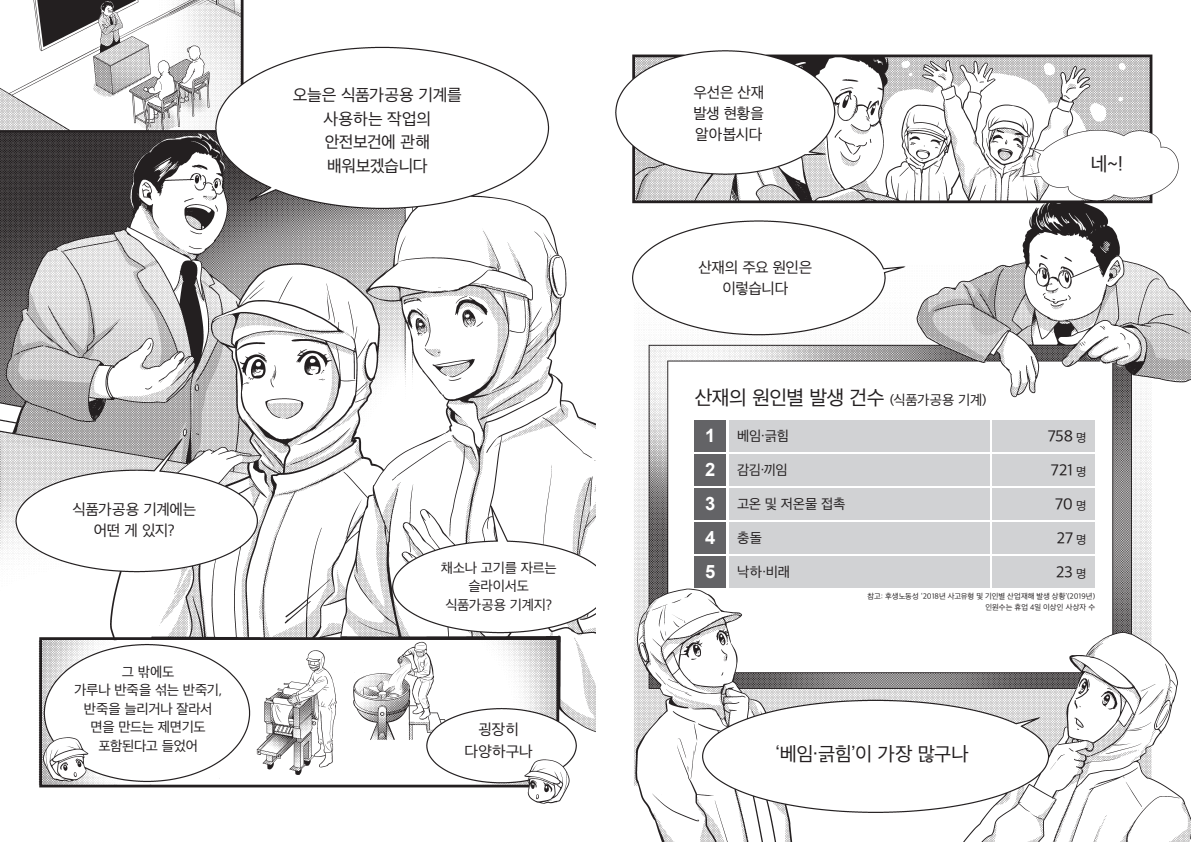
<style>
.page{position:relative;width:1191px;height:842px;background:#fff}
.page>*{position:absolute;margin:0;border:0;box-sizing:border-box;transform-origin:0 0}
.発生件数_見出し{font:20.6px "Apple SD Gothic Neo";letter-spacing:-.035em;color:#231f20}
.労災_マンガセリフ韓国_L2{font:19.8px "Apple SD Gothic Neo";letter-spacing:-.025em;color:#231f20}
.t1{font:700 18.4px "Arial";color:#fff}
.労災_マンガセリフ韓国_L1{font:17px "Apple SD Gothic Neo";letter-spacing:-.02em;color:#231f20}
.発生件数_数値{font:16.3px "Apple SD Gothic Neo";letter-spacing:-.01em;color:#231f20}
.労災_マンガ_韓国_基本{font:15.6px "Apple SD Gothic Neo";letter-spacing:-.02em;color:#231f20}
.労災_マンガ_韓国_S1{font:14.2px "Apple SD Gothic Neo";letter-spacing:-.02em;color:#231f20}
.発生件数_項目_1L{font:14.2px "Apple SD Gothic Neo";letter-spacing:-.025em;color:#231f20}
.発生件数_注{font:7.8px "Apple SD Gothic Neo";color:#231f20}
.s1{font-size:14.2px}
.s2{font-size:12px}
</style>
<div class="page">
<img style="left:0;top:0;width:1191px;height:842px">
<div style="left:694px;top:420px;width:32px;height:31px;background:#636366"></div>
<div style="left:729px;top:420px;width:260px;height:31px;background:#d1d2d4"></div>
<div style="left:992px;top:420px;width:103px;height:31px;background:#d1d2d4"></div>
<div style="left:694px;top:454px;width:32px;height:31px;background:#636366"></div>
<div style="left:729px;top:454px;width:260px;height:31px;background:#d1d2d4"></div>
<div style="left:992px;top:454px;width:103px;height:31px;background:#d1d2d4"></div>
<div style="left:694px;top:488px;width:32px;height:31px;background:#636366"></div>
<div style="left:729px;top:488px;width:260px;height:31px;background:#d1d2d4"></div>
<div style="left:992px;top:488px;width:103px;height:31px;background:#d1d2d4"></div>
<div style="left:694px;top:522px;width:32px;height:31px;background:#636366"></div>
<div style="left:729px;top:522px;width:260px;height:31px;background:#d1d2d4"></div>
<div style="left:992px;top:522px;width:103px;height:31px;background:#d1d2d4"></div>
<div style="left:694px;top:556px;width:32px;height:31px;background:#636366"></div>
<div style="left:729px;top:556px;width:260px;height:31px;background:#d1d2d4"></div>
<div style="left:992px;top:556px;width:103px;height:31px;background:#d1d2d4"></div>
<p class="労災_マンガセリフ韓国_L1" style="left:293px;top:86px;width:170px">오늘은 식품가공용 기계를</p>
<p class="労災_マンガセリフ韓国_L1" style="left:324px;top:110px;width:109px">사용하는 작업의</p>
<p class="労災_マンガセリフ韓国_L1" style="left:325px;top:133px;width:107px">안전보건에 관해</p>
<p class="労災_マンガセリフ韓国_L1" style="left:327px;top:156px;width:102px">배워보겠습니다</p>
<p class="労災_マンガ_韓国_基本" style="left:72px;top:501px;width:125px">식품가공용 기계에는</p>
<p class="労災_マンガ_韓国_基本" style="left:94px;top:522px;width:83px">어떤 게 있지?</p>
<p class="労災_マンガ_韓国_S1" style="left:122px;top:664px;width:54px">그 밖에도</p>
<p class="労災_マンガ_韓国_S1" style="left:74px;top:682px;width:150px">가루나 반죽을 섞는 반죽기,</p>
<p class="労災_マンガ_韓国_S1" style="left:84px;top:701px;width:130px">반죽을 늘리거나 잘라서</p>
<p class="労災_マンガ_韓国_S1" style="left:90px;top:719px;width:117px">면을 만드는 제면기도</p>
<p class="労災_マンガ_韓国_S1" style="left:98px;top:738px;width:101px">포함된다고 들었어</p>
<p class="労災_マンガ_韓国_S1" style="left:441px;top:560px;width:118px">채소나 고기를 자르는</p>
<p class="労災_マンガ_韓国_S1" style="left:468px;top:578px;width:62px">슬라이서도</p>
<p class="労災_マンガ_韓国_S1" style="left:445px;top:597px;width:108px">식품가공용 기계지?</p>
<p class="労災_マンガ_韓国_基本" style="left:478px;top:721px;width:42px">굉장히</p>
<p class="労災_マンガ_韓国_基本" style="left:464px;top:743px;width:70px">다양하구나</p>
<p class="労災_マンガ_韓国_基本" style="left:693px;top:83px;width:72px">우선은 산재</p>
<p class="労災_マンガ_韓国_基本" style="left:693px;top:105px;width:72px">발생 현황을</p>
<p class="労災_マンガ_韓国_基本" style="left:695px;top:126px;width:68px">알아봅시다</p>
<p class="労災_マンガ_韓国_基本" style="left:698px;top:259px;width:115px">산재의 주요 원인은</p>
<p class="労災_マンガ_韓国_基本" style="left:722px;top:280px;width:67px">이렇습니다</p>
<p class="発生件数_見出し" style="left:694px;top:386px;width:293px">산재의 원인별 발생 건수 <span class="s1">(식품가공용 기계)</span></p>
<p class="労災_マンガセリフ韓国_L2" style="left:1090px;top:153px;width:34px">네~!</p>
<p class="t1" style="left:705px;top:424px;width:12px">1</p>
<p class="発生件数_項目_1L" style="left:737px;top:428px;width:53px">베임·긁힘</p>
<p class="発生件数_数値" style="left:1047px;top:428px;width:40px">758 <span class="s2">명</span></p>
<p class="t1" style="left:705px;top:458px;width:12px">2</p>
<p class="発生件数_項目_1L" style="left:737px;top:462px;width:52px">감김·끼임</p>
<p class="発生件数_数値" style="left:1051px;top:462px;width:37px">721 <span class="s2">명</span></p>
<p class="t1" style="left:705px;top:492px;width:12px">3</p>
<p class="発生件数_項目_1L" style="left:737px;top:496px;width:109px">고온 및 저온물 접촉</p>
<p class="発生件数_数値" style="left:1055px;top:496px;width:33px">70 <span class="s2">명</span></p>
<p class="t1" style="left:705px;top:526px;width:12px">4</p>
<p class="発生件数_項目_1L" style="left:737px;top:530px;width:26px">충돌</p>
<p class="発生件数_数値" style="left:1056px;top:530px;width:32px">27 <span class="s2">명</span></p>
<p class="t1" style="left:705px;top:560px;width:12px">5</p>
<p class="発生件数_項目_1L" style="left:737px;top:564px;width:54px">낙하·비래</p>
<p class="発生件数_数値" style="left:1055px;top:564px;width:32px">23 <span class="s2">명</span></p>
<p class="発生件数_注" style="left:867px;top:592px;width:229px">참고: 후생노동성 ‘2018년 사고유형 및 기인별 산업재해 발생 상황’(2019년)</p>
<p class="発生件数_注" style="left:985px;top:603px;width:111px">인원수는 휴업 4일 이상인 사상자 수</p>
<p class="労災_マンガセリフ韓国_L2" style="left:775px;top:744px;width:194px">‘베임·긁힘’이 가장 많구나</p>
</div>
